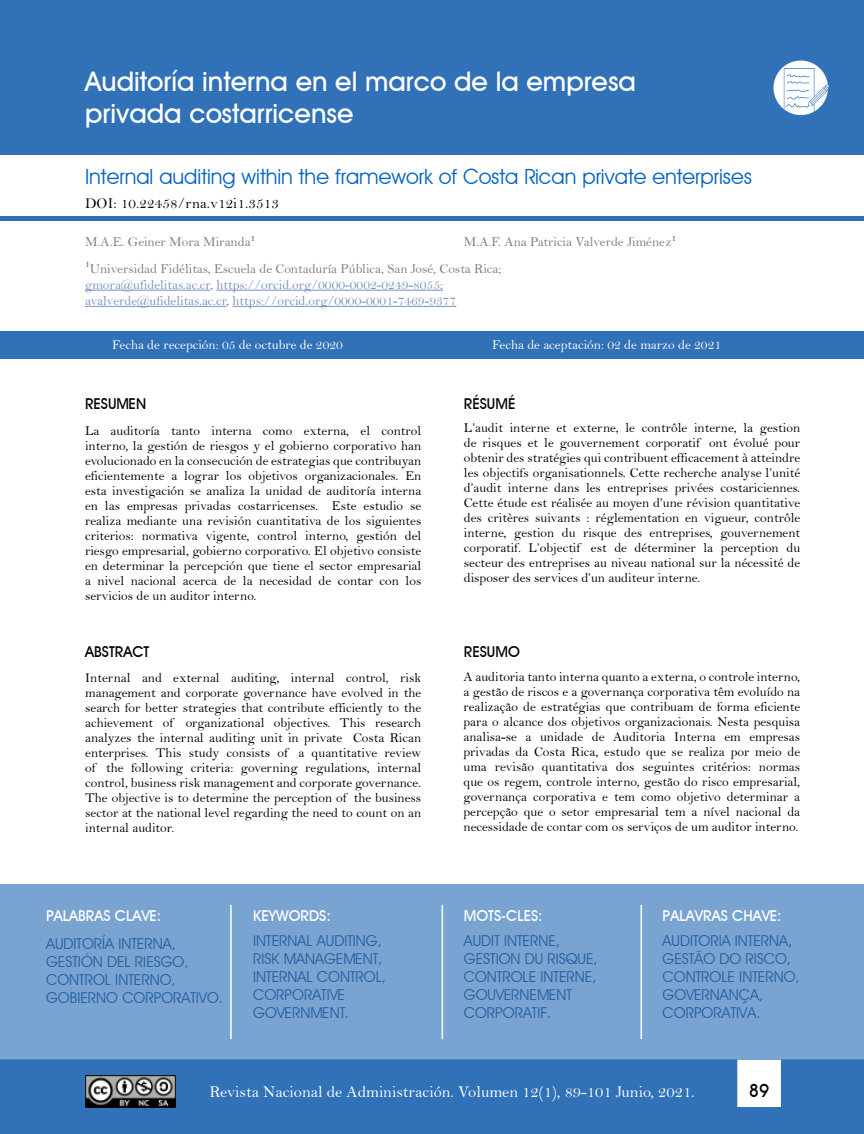
<style>
.page{position:relative;width:864px;height:1134px;background:#fff}
.page>*{position:absolute;margin:0;border:0;box-sizing:border-box;transform-origin:0 0}
.t1{font:700 27px/32.4px "Decker";color:#fff}
.t2{font:21px "Decker";color:#0563c1}
.t3{font:700 18px "Decker";color:#000}
.t4{font:16.5px "Bell";color:#fff}
.t5{font:15px/18px "Decker";color:#215f9f}
.t6{font:700 15px "Decker";color:#fff}
.t7{font:700 15px "Decker";color:#000}
.t8{font:15px "Bell";letter-spacing:.01em;color:#000}
.t9{font:13.5px/15px "Bell";color:#000;text-align:justify}
.t10{font:13.5px/16.2px "Bell";color:#7990c1}
.t11{font:13.5px/26.4px "Bell";color:#7c7b7b}
.t12{font:13.5px "Bell";color:#fff}
.s1{color:#7c7b7b}
</style>
<div class="page">
<div style="left:0;top:0;width:864px;height:155px;background:#3071b8"></div>
<div style="left:0;top:216px;width:864px;height:5px;background:#3071b8"></div>
<div style="left:0;top:332px;width:864px;height:27px;background:#3071b8"></div>
<svg style="left:773px;top:61px;width:55px;height:54px"></svg>
<div style="left:0;top:884px;width:864px;height:175px;background:#79a3d1"></div>
<div style="left:0;top:1059px;width:864px;height:75px;background:#3071b8"></div>
<img style="left:85px;top:1075px;width:90px;height:32px">
<hr style="left:442px;top:905px;width:1px;height:134px;background:#fff">
<hr style="left:230px;top:905px;width:2px;height:134px;background:#fff">
<hr style="left:641px;top:905px;width:1px;height:134px;background:#fff">
<hr style="left:85px;top:290px;width:125px;height:1px;background:#7990c1">
<hr style="left:216px;top:290px;width:227px;height:1px;background:#7990c1">
<hr style="left:85px;top:306px;width:141px;height:1px;background:#7990c1">
<hr style="left:233px;top:306px;width:223px;height:1px;background:#7990c1">
<h1 class="t1" style="left:85px;top:65px;width:552px">Auditoría interna en el marco de la empresa privada costarricense</h1>
<h2 class="t2" style="left:85px;top:164px;width:668px">Internal auditing within the framework of Costa Rican private enterprises</h2>
<p class="t8" style="left:85px;top:194px;width:195px">DOI: 10.22458/rna.v12i1.3513</p>
<p class="t11" style="left:85px;top:229px;width:172px">M.A.E. Geiner Mora Miranda<sup>1</sup></p>
<p class="t11" style="left:85px;top:229px;width:593px;text-indent:379px">M.A.F. Ana Patricia Valverde Jiménez<sup>1<br>1</sup>Universidad Fidélitas, Escuela de Contaduría Pública, San José, Costa Rica;</p>
<p class="t10" style="left:85px;top:276px;width:373px">gmora@ufidelitas.ac.cr<span class="s1">,</span> https://orcid.org/0000-0002-0249-8055; avalverde@ufidelitas.ac.cr<span class="s1">,</span> https://orcid.org/0000-0001-7469-9377</p>
<p class="t12" style="left:112px;top:337px;width:232px">Fecha de recepción: 05 de octubre de 2020</p>
<p class="t12" style="left:492px;top:336px;width:231px">Fecha de aceptación: 02 de marzo de 2021</p>
<p class="t7" style="left:85px;top:394px;width:63px">RESUMEN</p>
<p class="t9" style="left:85px;top:424px;width:338px">La auditoría tanto interna como externa, el control interno, la gestión de riesgos y el gobierno corporativo han evolucionado en la consecución de estrategias que contribuyan eficientemente a lograr los objetivos organizacionales. En esta investigación se analiza la unidad de auditoría interna en las empresas privadas costarricenses. Este estudio se realiza mediante una revisión cuantitativa de los siguientes criterios: normativa vigente, control interno, gestión del riesgo empresarial, gobierno corporativo. El objetivo consiste en determinar la percepción que tiene el sector empresarial a nivel nacional acerca de la necesidad de contar con los servicios de un auditor interno.</p>
<p class="t7" style="left:85px;top:643px;width:66px">ABSTRACT</p>
<p class="t9" style="left:85px;top:670px;width:337px">Internal and external auditing, internal control, risk management and corporate governance have evolved in the search for better strategies that contribute efficiently to the achievement of organizational objectives. This research analyzes the internal auditing unit in private Costa Rican enterprises. This study consists of a quantitative review of the following criteria: governing regulations, internal control, business risk management and corporate governance.<br>The objective is to determine the perception of the business sector at the national level regarding the need to count on an internal auditor.</p>
<p class="t6" style="left:46px;top:907px;width:117px">PALABRAS CLAVE:</p>
<p class="t6" style="left:253px;top:907px;width:79px">KEYWORDS:</p>
<p class="t5" style="left:46px;top:934px;width:178px">AUDITORÍA INTERNA,<br>GESTIÓN DEL RIESGO,<br>CONTROL INTERNO,<br>GOBIERNO CORPORATIVO.</p>
<p class="t5" style="left:253px;top:932px;width:134px">INTERNAL AUDITING,<br>RISK MANAGEMENT,<br>INTERNAL CONTROL,<br>CORPORATIVE<br>GOVERNMENT.</p>
<p class="t7" style="left:464px;top:394px;width:53px">RÉSUMÉ</p>
<p class="t9" style="left:464px;top:420px;width:338px">L’audit interne et externe, le contrôle interne, la gestion de risques et le gouvernement corporatif ont évolué pour obtenir des stratégies qui contribuent efficacement à atteindre les objectifs organisationnels. Cette recherche analyse l’unité d’audit interne dans les entreprises privées costariciennes.<br>Cette étude est réalisée au moyen d’une révision quantitative des critères suivants : réglementation en vigueur, contrôle interne, gestion du risque des entreprises, gouvernement corporatif. L’objectif est de déterminer la perception du secteur des entreprises au niveau national sur la nécessité de disposer des services d’un auditeur interne.</p>
<p class="t7" style="left:464px;top:643px;width:57px">RESUMO</p>
<p class="t9" style="left:464px;top:669px;width:338px">A auditoria tanto interna quanto a externa, o controle interno, a gestão de riscos e a governança corporativa têm evoluído na realização de estratégias que contribuam de forma eficiente para o alcance dos objetivos organizacionais. Nesta pesquisa analisa-se a unidade de Auditoria Interna em empresas privadas da Costa Rica, estudo que se realiza por meio de uma revisão quantitativa dos seguintes critérios: normas que os regem, controle interno, gestão do risco empresarial, governança corporativa e tem como objetivo determinar a percepção que o setor empresarial tem a nível nacional da necessidade de contar com os serviços de um auditor interno.</p>
<p class="t6" style="left:464px;top:907px;width:80px">MOTS-CLES:</p>
<p class="t6" style="left:663px;top:907px;width:120px">PALAVRAS CHAVE:</p>
<p class="t5" style="left:464px;top:932px;width:135px">AUDIT INTERNE,<br>GESTION DU RISQUE,<br>CONTROLE INTERNE,<br>GOUVERNEMENT<br>CORPORATIF.</p>
<p class="t5" style="left:663px;top:932px;width:139px">AUDITORIA INTERNA,<br>GESTÃO DO RISCO,<br>CONTROLE INTERNO,<br>GOVERNANÇA,<br>CORPORATIVA.</p>
<p class="t4" style="left:210px;top:1082px;width:487px">Revista Nacional de Administración. Volumen 12(1), 89-101 Junio, 2021.</p>
<h3 class="t3" style="left:749px;top:1079px;width:22px">89</h3>
</div>
